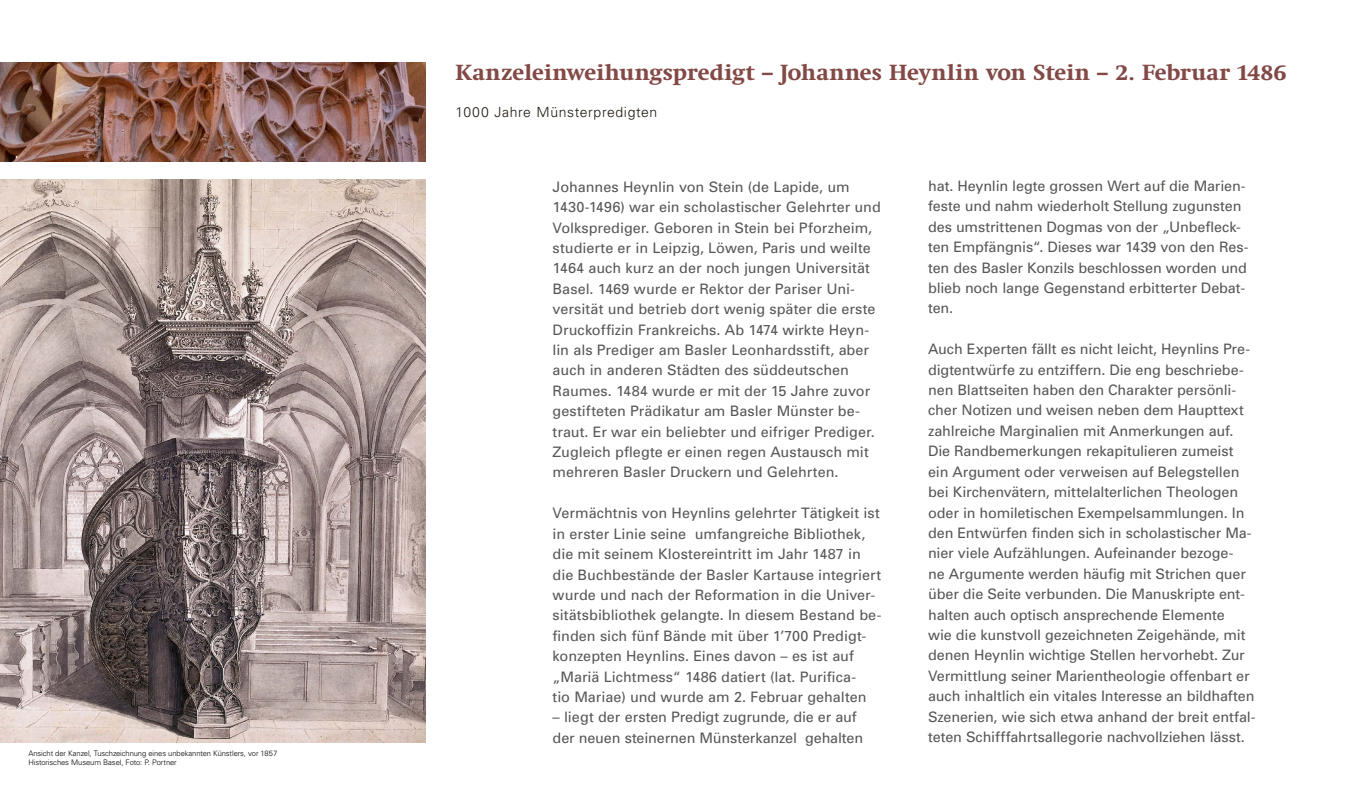
<style>
.page{position:relative;width:1361px;height:794px;background:#fff}
.page>*{position:absolute;margin:0;border:0;box-sizing:border-box;transform-origin:0 0}
.t1{font:700 22.4px "Swift Neue LT Pro";letter-spacing:.01em;color:#834946}
.t2{font:14.4px/20.4px "Univers";letter-spacing:-.005em;color:#575756}
.t3{font:300 14px "Univers";letter-spacing:.04em;color:#1d160f}
.t4{font:300 7.6px/9.1px "Univers";letter-spacing:-.015em;color:#000}
</style>
<div class="page">
<img style="left:0;top:179px;width:425px;height:564px">
<img style="left:0;top:62px;width:425px;height:99px">
<p class="t4" style="left:28px;top:749px;width:250px">Ansicht der Kanzel, Tuschzeichnung eines unbekannten Künstlers, vor 1857<br>Historisches Museum Basel, Foto: P. Portner</p>
<h1 class="t1" style="left:455px;top:59px;width:832px">Kanzeleinweihungspredigt – Johannes Heynlin von Stein – 2. Februar 1486</h1>
<p class="t3" style="left:455px;top:103px;width:203px">1000 Jahre Münsterpredigten</p>
<p class="t2" style="left:552px;top:176px;width:330px">Johannes Heynlin von Stein (de Lapide, um 1430-1496) war ein scholastischer Gelehrter und Volksprediger. Geboren in Stein bei Pforzheim, studierte er in Leipzig, Löwen, Paris und weilte 1464 auch kurz an der noch jungen Universität Basel. 1469 wurde er Rektor der Pariser Uni&shy;versität und betrieb dort wenig später die erste Druckoffizin Frankreichs. Ab 1474 wirkte Heyn&shy;lin als Prediger am Basler Leonhardsstift, aber auch in anderen Städten des süddeutschen Raumes. 1484 wurde er mit der 15 Jahre zuvor gestifteten Prädikatur am Basler Münster be&shy;traut. Er war ein beliebter und eifriger Prediger.<br>Zugleich pflegte er einen regen Austausch mit mehreren Basler Druckern und Gelehrten.</p>
<p class="t2" style="left:552px;top:503px;width:330px">Vermächtnis von Heynlins gelehrter Tätigkeit ist in erster Linie seine umfangreiche Bibliothek, die mit seinem Klostereintritt im Jahr 1487 in die Buchbestände der Basler Kartause integriert wurde und nach der Reformation in die Univer&shy;sitätsbibliothek gelangte. In diesem Bestand be&shy;finden sich fünf Bände mit über 1’700 Predigt&shy;konzepten Heynlins. Eines davon – es ist auf „Mariä Lichtmess“ 1486 datiert (lat. Purifica-<br>tio Mariae) und wurde am 2. Februar gehalten</p>
<p class="t2" style="left:552px;top:707px;width:312px">– liegt der ersten Predigt zugrunde, die er auf der neuen steinernen Münsterkanzel gehalten</p>
<p class="t2" style="left:928px;top:175px;width:322px">hat. Heynlin legte grossen Wert auf die Marien&shy;feste und nahm wiederholt Stellung zugunsten des umstrittenen Dogmas von der „Unbefleck&shy;ten Empfängnis“. Dieses war 1439 von den Res&shy;ten des Basler Konzils beschlossen worden und blieb noch lange Gegenstand erbitterter Debat&shy;ten.</p>
<p class="t2" style="left:928px;top:339px;width:329px">Auch Experten fällt es nicht leicht, Heynlins Pre&shy;digtentwürfe zu entziffern. Die eng beschriebe&shy;nen Blattseiten haben den Charakter persönli&shy;cher Notizen und weisen neben dem Haupttext zahlreiche Marginalien mit Anmerkungen auf.<br>Die Randbemerkungen rekapitulieren zumeist ein Argument oder verweisen auf Belegstellen bei Kirchenvätern, mittelalterlichen Theologen oder in homiletischen Exempelsammlungen. In den Entwürfen finden sich in scholastischer Ma&shy;nier viele Aufzählungen. Aufeinander bezoge-<br>ne Argumente werden häufig mit Strichen quer über die Seite verbunden. Die Manuskripte ent&shy;halten auch optisch ansprechende Elemente<br>wie die kunstvoll gezeichneten Zeigehände, mit denen Heynlin wichtige Stellen hervorhebt. Zur Vermittlung seiner Marientheologie offenbart er auch inhaltlich ein vitales Interesse an bildhaften Szenerien, wie sich etwa anhand der breit entfal&shy;teten Schifffahrtsallegorie nachvollziehen lässt.</p>
</div>
